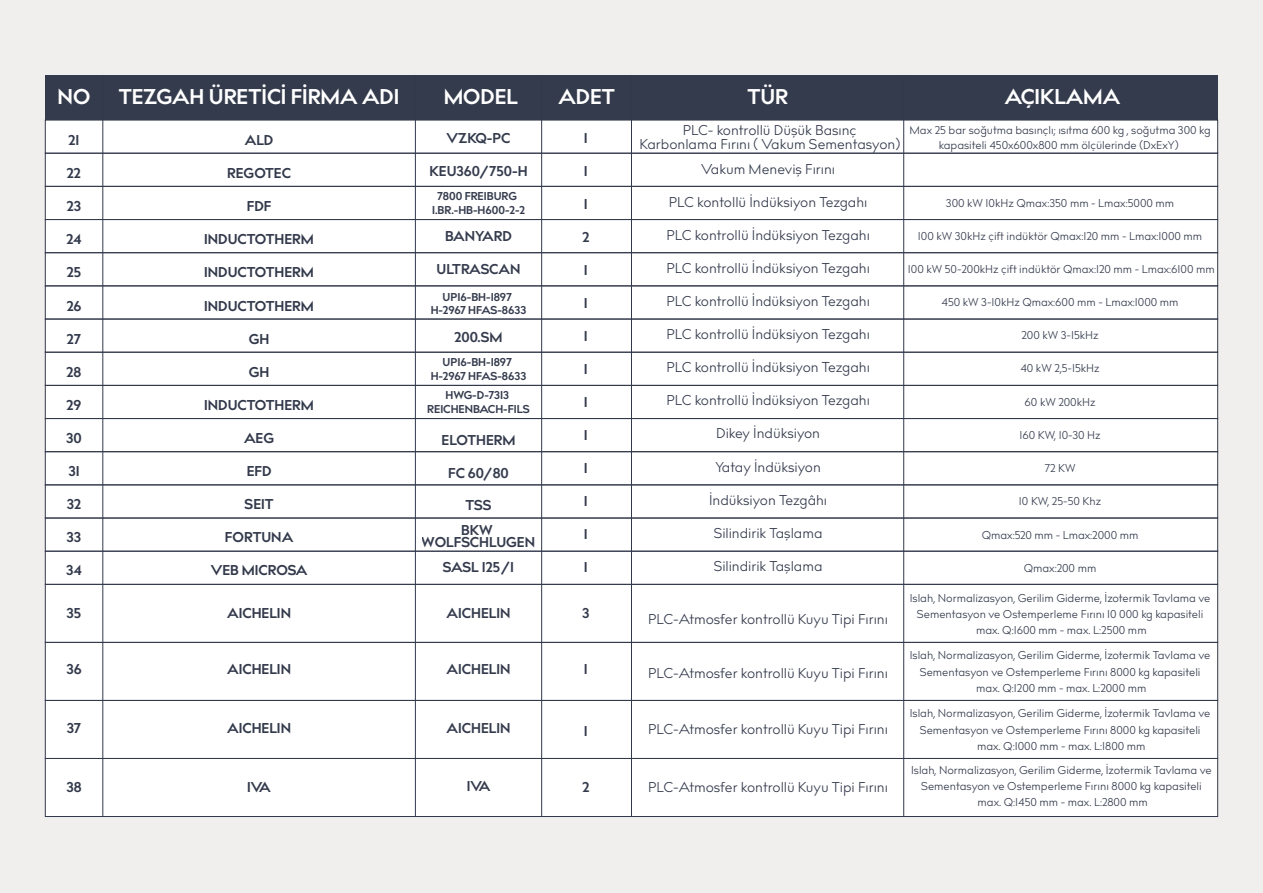
<style>
.page{position:relative;width:1263px;height:893px;background:#f0efee}
.page>*{position:absolute;margin:0;border:0;box-sizing:border-box;transform-origin:0 0}
.t1{font:700 21.15px "billcorporatenarrow";color:#fff}
.t2{font:14.1px/13.4px "billcorporatenarrow";color:#32394b;text-align:center}
.t3{font:700 14.1px/24.9px "billcorporatenarrow";color:#32394b;text-align:center}
.t4{font:11.25px/16.2px "billcorporatenarrow";color:#32394b;text-align:center}
.t5{font:700 11.25px/13.4px "billcorporatenarrow";color:#32394b;text-align:center}
</style>
<div class="page">
<div style="left:45px;top:121px;width:1173px;height:695px;background:#fff"></div>
<div style="left:45px;top:76px;width:1173px;height:44px;background:#32394b"></div>
<div style="left:45px;top:153px;width:1173px;height:33px;border:1px solid #32394b"></div>
<div style="left:45px;top:186px;width:1173px;height:34px;border:1px solid #32394b"></div>
<div style="left:45px;top:219px;width:1173px;height:34px;border:1px solid #32394b"></div>
<div style="left:45px;top:253px;width:1173px;height:33px;border:1px solid #32394b"></div>
<div style="left:45px;top:319px;width:1173px;height:33px;border:1px solid #32394b"></div>
<div style="left:45px;top:352px;width:1173px;height:33px;border:1px solid #32394b"></div>
<div style="left:45px;top:385px;width:1173px;height:34px;border:1px solid #32394b"></div>
<div style="left:45px;top:418px;width:1173px;height:34px;border:1px solid #32394b"></div>
<div style="left:45px;top:452px;width:1173px;height:33px;border:1px solid #32394b"></div>
<div style="left:45px;top:485px;width:1173px;height:33px;border:1px solid #32394b"></div>
<div style="left:45px;top:518px;width:1173px;height:33px;border:1px solid #32394b"></div>
<div style="left:45px;top:551px;width:1173px;height:33px;border:1px solid #32394b"></div>
<hr style="left:103px;top:76px;width:1px;height:740px;background:#32394b">
<hr style="left:415px;top:76px;width:1px;height:740px;background:#32394b">
<hr style="left:903px;top:76px;width:1px;height:740px;background:#32394b">
<hr style="left:631px;top:76px;width:1px;height:740px;background:#32394b">
<hr style="left:541px;top:76px;width:1px;height:740px;background:#32394b">
<div style="left:45px;top:584px;width:1173px;height:59px;border:1px solid #32394b"></div>
<div style="left:45px;top:642px;width:1173px;height:59px;border:1px solid #32394b"></div>
<div style="left:45px;top:700px;width:1173px;height:59px;border:1px solid #32394b"></div>
<div style="left:45px;top:758px;width:1173px;height:59px;border:1px solid #32394b"></div>
<h1 class="t1" style="left:58px;top:82px;width:34px">NO</h1>
<h1 class="t1" style="left:119px;top:82px;width:282px">TEZGAH ÜRETİCİ FİRMA ADI</h1>
<h1 class="t1" style="left:444px;top:82px;width:76px">MODEL</h1>
<h1 class="t1" style="left:558px;top:82px;width:58px">ADET</h1>
<h1 class="t1" style="left:747px;top:82px;width:42px">TÜR</h1>
<h1 class="t1" style="left:1005px;top:82px;width:117px">AÇIKLAMA</h1>
<p class="t3" style="left:68px;top:128px;width:12px">21</p>
<p class="t3" style="left:67px;top:161px;width:16px">22</p>
<p class="t3" style="left:67px;top:194px;width:16px">23</p>
<p class="t3" style="left:67px;top:228px;width:16px">24</p>
<p class="t3" style="left:67px;top:261px;width:16px">25</p>
<p class="t3" style="left:67px;top:294px;width:16px">26</p>
<p class="t3" style="left:67px;top:327px;width:16px">27</p>
<p class="t3" style="left:67px;top:360px;width:16px">28</p>
<p class="t3" style="left:67px;top:393px;width:16px">29</p>
<p class="t3" style="left:66px;top:426px;width:17px">30</p>
<p class="t3" style="left:68px;top:459px;width:13px">31</p>
<p class="t3" style="left:67px;top:492px;width:16px">32</p>
<p class="t3" style="left:67px;top:525px;width:16px">33</p>
<p class="t3" style="left:66px;top:558px;width:17px">34</p>
<p class="t3" style="left:67px;top:601px;width:16px">35</p>
<p class="t2" style="left:639px;top:124px;width:262px">PLC- kontrollü Düşük Basınç<br>Karbonlama Fırını ( Vakum Sementasyon)</p>
<p class="t2" style="left:701px;top:163px;width:135px">Vakum Meneviş Fırını</p>
<p class="t2" style="left:669px;top:196px;width:200px">PLC kontollü İndüksiyon Tezgahı</p>
<p class="t2" style="left:666px;top:229px;width:205px">PLC kontrollü İndüksiyon Tezgahı</p>
<p class="t2" style="left:666px;top:262px;width:205px">PLC kontrollü İndüksiyon Tezgahı</p>
<p class="t2" style="left:666px;top:295px;width:205px">PLC kontrollü İndüksiyon Tezgahı</p>
<p class="t2" style="left:666px;top:328px;width:205px">PLC kontrollü İndüksiyon Tezgahı</p>
<p class="t2" style="left:666px;top:361px;width:205px">PLC kontrollü İndüksiyon Tezgahı</p>
<p class="t2" style="left:666px;top:394px;width:205px">PLC kontrollü İndüksiyon Tezgahı</p>
<p class="t2" style="left:716px;top:427px;width:105px">Dikey İndüksiyon</p>
<p class="t2" style="left:715px;top:460px;width:107px">Yatay İndüksiyon</p>
<p class="t2" style="left:709px;top:493px;width:120px">İndüksiyon Tezgâhı</p>
<p class="t2" style="left:714px;top:527px;width:110px">Silindirik Taşlama</p>
<p class="t2" style="left:714px;top:560px;width:110px">Silindirik Taşlama</p>
<p class="t4" style="left:909px;top:123px;width:303px;line-height:15.1px">Max 25 bar soğutma basınçlı; ısıtma 600 kg , soğutma 300 kg kapasiteli 450x600x800 mm ölçülerinde (DxExY)</p>
<p class="t3" style="left:447px;top:126px;width:65px">VZKQ-PC</p>
<p class="t3" style="left:429px;top:159px;width:100px">KEU360/750-H</p>
<p class="t5" style="left:432px;top:190px;width:94px">7800 FREIBURG<br>I.BR.-HB-H600-2-2</p>
<p class="t3" style="left:445px;top:224px;width:68px">BANYARD</p>
<p class="t3" style="left:436px;top:257px;width:85px">ULTRASCAN</p>
<p class="t5" style="left:431px;top:291px;width:97px">UP16-BH-1897<br>H-2967 HFAS-8633</p>
<p class="t3" style="left:455px;top:325px;width:49px">200.SM</p>
<p class="t5" style="left:431px;top:356px;width:97px">UP16-BH-1897<br>H-2967 HFAS-8633</p>
<p class="t5" style="left:427px;top:389px;width:104px">HWG-D-7313<br>REICHENBACH-FILS</p>
<p class="t3" style="left:441px;top:428px;width:76px">ELOTHERM</p>
<p class="t3" style="left:448px;top:461px;width:62px">FC 60/80</p>
<p class="t3" style="left:461px;top:493px;width:33px">TSS<br>BKW</p>
<p class="t3" style="left:422px;top:530px;width:115px">WOLFSCHLUGEN<br>SASL 125/1</p>
<p class="t3" style="left:447px;top:601px;width:65px">AICHELIN</p>
<p class="t3" style="left:584px;top:126px;width:5px">1</p>
<p class="t3" style="left:584px;top:159px;width:5px">1</p>
<p class="t3" style="left:584px;top:192px;width:5px">1</p>
<p class="t3" style="left:582px;top:225px;width:9px">2</p>
<p class="t3" style="left:584px;top:258px;width:5px">1</p>
<p class="t3" style="left:584px;top:291px;width:5px">1</p>
<p class="t3" style="left:584px;top:324px;width:5px">1</p>
<p class="t3" style="left:584px;top:357px;width:5px">1</p>
<p class="t3" style="left:584px;top:390px;width:5px">1</p>
<p class="t3" style="left:584px;top:423px;width:5px">1</p>
<p class="t3" style="left:584px;top:456px;width:5px">1</p>
<p class="t3" style="left:584px;top:489px;width:5px">1</p>
<p class="t3" style="left:584px;top:522px;width:5px">1</p>
<p class="t3" style="left:584px;top:556px;width:5px">1</p>
<p class="t3" style="left:582px;top:601px;width:9px">3</p>
<p class="t3" style="left:245px;top:128px;width:30px">ALD</p>
<p class="t3" style="left:227px;top:161px;width:65px">REGOTEC</p>
<p class="t3" style="left:247px;top:194px;width:26px">FDF</p>
<p class="t3" style="left:204px;top:228px;width:111px">INDUCTOTHERM</p>
<p class="t3" style="left:204px;top:261px;width:111px">INDUCTOTHERM</p>
<p class="t3" style="left:204px;top:294px;width:111px">INDUCTOTHERM</p>
<p class="t3" style="left:249px;top:327px;width:22px">GH</p>
<p class="t3" style="left:249px;top:360px;width:22px">GH</p>
<p class="t3" style="left:204px;top:393px;width:111px">INDUCTOTHERM</p>
<p class="t3" style="left:244px;top:426px;width:32px">AEG</p>
<p class="t3" style="left:247px;top:459px;width:26px">EFD</p>
<p class="t3" style="left:245px;top:492px;width:30px">SEIT</p>
<p class="t3" style="left:225px;top:525px;width:70px">FORTUNA</p>
<p class="t3" style="left:211px;top:558px;width:98px">VEB MICROSA</p>
<p class="t3" style="left:227px;top:601px;width:65px">AICHELIN</p>
<p class="t4" style="left:946px;top:196px;width:230px">300 kW 10kHz Qmax:350 mm - Lmax:5000 mm</p>
<p class="t4" style="left:918px;top:229px;width:286px">100 kW 30kHz çift indüktör Qmax:120 mm - Lmax:1000 mm</p>
<p class="t4" style="left:908px;top:261px;width:308px">100 kW 50-200kHz çift indüktör Qmax:120 mm - Lmax:6100 mm</p>
<p class="t4" style="left:941px;top:294px;width:238px">450 kW 3-10kHz Qmax:600 mm - Lmax:1000 mm</p>
<p class="t4" style="left:1021px;top:327px;width:79px">200 kW 3-15kHz</p>
<p class="t4" style="left:1020px;top:360px;width:81px">40 kW 2,5-15kHz</p>
<p class="t4" style="left:1025px;top:394px;width:72px">60 kW 200kHz</p>
<p class="t4" style="left:1019px;top:427px;width:83px">160 KW, 10-30 Hz</p>
<p class="t4" style="left:1045px;top:461px;width:32px">72 KW</p>
<p class="t4" style="left:1019px;top:494px;width:84px">10 KW, 25-50 Khz</p>
<p class="t4" style="left:982px;top:527px;width:158px">Qmax:520 mm - Lmax:2000 mm</p>
<p class="t4" style="left:1024px;top:560px;width:74px">Qmax:200 mm</p>
<p class="t4" style="left:910px;top:590px;width:302px">Islah, Normalizasyon, Gerilim Giderme, İzotermik Tavlama ve<br>Sementasyon ve Ostemperleme Fırını 10 000 kg kapasiteli max. Q:1600 mm - max. L:2500 mm</p>
<p class="t4" style="left:910px;top:648px;width:302px">Islah, Normalizasyon, Gerilim Giderme, İzotermik Tavlama ve<br>Sementasyon ve Ostemperleme Fırını 8000 kg kapasiteli max. Q:1200 mm - max. L:2000 mm</p>
<p class="t4" style="left:910px;top:706px;width:302px">Islah, Normalizasyon, Gerilim Giderme, İzotermik Tavlama ve<br>Sementasyon ve Ostemperleme Fırını 8000 kg kapasiteli max. Q:1000 mm - max. L:1800 mm</p>
<p class="t4" style="left:911px;top:762px;width:302px">Islah, Normalizasyon, Gerilim Giderme, İzotermik Tavlama ve<br>Sementasyon ve Ostemperleme Fırını 8000 kg kapasiteli max. Q:1450 mm - max. L:2800 mm</p>
<p class="t2" style="left:648px;top:613px;width:241px">PLC-Atmosfer kontrollü Kuyu Tipi Fırını</p>
<p class="t2" style="left:648px;top:667px;width:241px">PLC-Atmosfer kontrollü Kuyu Tipi Fırını</p>
<p class="t3" style="left:447px;top:657px;width:65px">AICHELIN</p>
<p class="t3" style="left:227px;top:657px;width:65px">AICHELIN</p>
<p class="t3" style="left:66px;top:657px;width:17px">36</p>
<p class="t3" style="left:584px;top:657px;width:5px">1</p>
<p class="t3" style="left:447px;top:716px;width:65px">AICHELIN</p>
<p class="t3" style="left:227px;top:716px;width:65px">AICHELIN</p>
<p class="t3" style="left:67px;top:716px;width:16px">37</p>
<p class="t2" style="left:648px;top:723px;width:241px">PLC-Atmosfer kontrollü Kuyu Tipi Fırını</p>
<p class="t3" style="left:584px;top:719px;width:5px">1</p>
<p class="t3" style="left:467px;top:774px;width:25px">IVA</p>
<p class="t3" style="left:247px;top:775px;width:25px">IVA</p>
<p class="t3" style="left:66px;top:775px;width:17px">38</p>
<p class="t3" style="left:582px;top:775px;width:9px">2</p>
<p class="t2" style="left:648px;top:781px;width:241px">PLC-Atmosfer kontrollü Kuyu Tipi Fırını</p>
</div>
